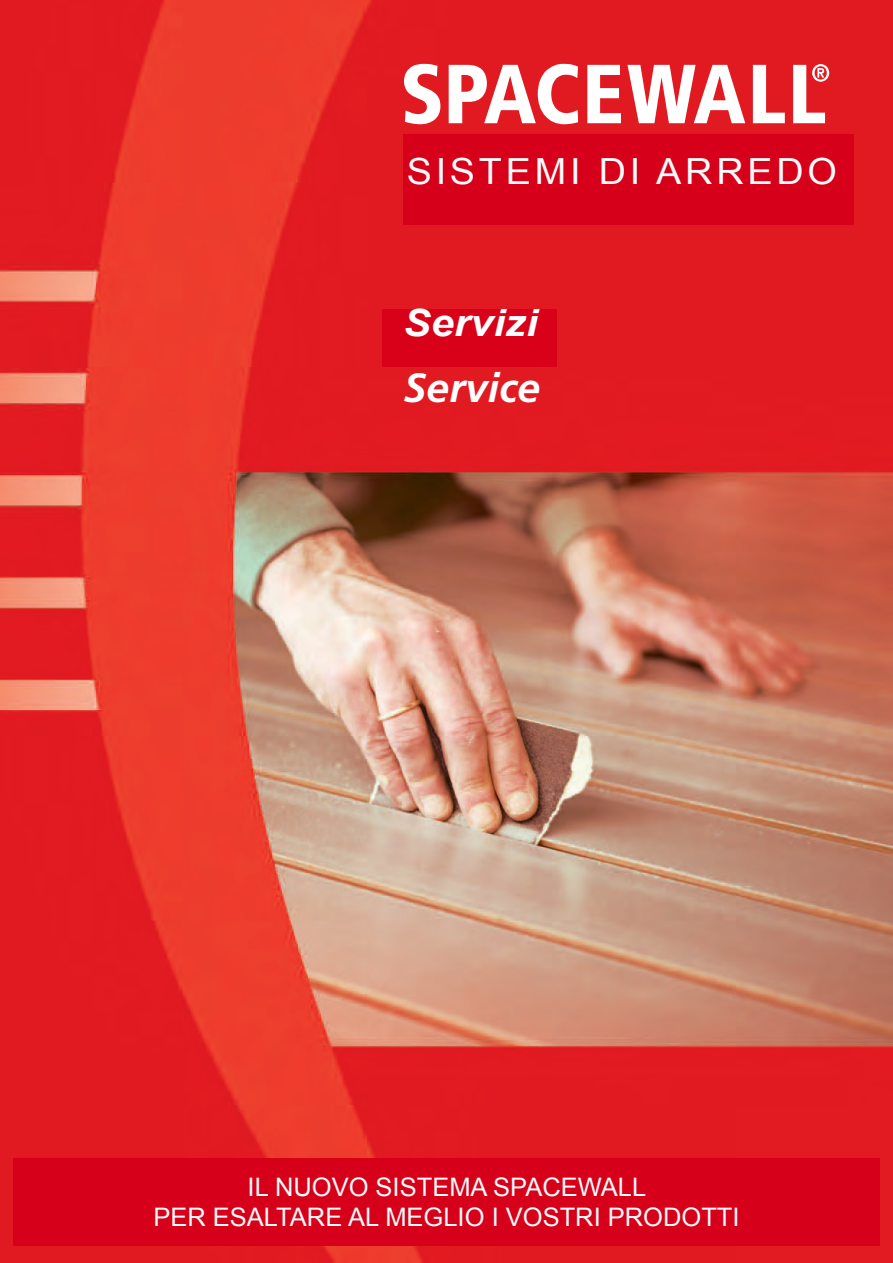
<style>
.page{position:relative;width:893px;height:1263px;background:#fff}
.page>*{position:absolute;margin:0;border:0;box-sizing:border-box;transform-origin:0 0}
.t1{font:700 40.8px "Frutiger";color:#fff}
.t2{font:italic 700 40.8px "Frutiger";color:#fff}
.t3{font:500 40.5px "Frutiger Next LT";letter-spacing:.01em;color:#fff}
.t4{font:italic 700 37.5px "Arial";letter-spacing:.005em;color:#fff;scale:1.1 1}
.t5{font:36px "Arial";letter-spacing:.1em;color:#fafafa;scale:1.05 1}
.t6{font:25.5px/30.6px "Arial";color:#fafafa;text-align:center}
</style>
<div class="page">
<img style="left:0;top:0;width:893px;height:1263px">
<svg style="left:404px;top:64px;width:36px;height:60px"></svg>
<svg style="left:449px;top:64px;width:129px;height:60px"></svg>
<svg style="left:587px;top:65px;width:34px;height:58px"></svg>
<svg style="left:627px;top:65px;width:118px;height:58px"></svg>
<svg style="left:753px;top:65px;width:32px;height:58px"></svg>
<svg style="left:793px;top:64px;width:36px;height:59px"></svg>
<div style="left:382px;top:309px;width:175px;height:58px;background:#d90119"></div>
<div style="left:403px;top:134px;width:450px;height:91px;background:#d6001a"></div>
<div style="left:13px;top:1158px;width:866px;height:88px;background:#d6001a"></div>
<h3 class="t5" style="left:407px;top:148px;width:411px">SISTEMI DI ARREDO</h3>
<h3 class="t4" style="left:403px;top:299px;width:124px">Servizi</h3>
<h1 class="t1" style="left:404px;top:315px;width:138px">Service</h1>
<h1 class="t2" style="left:404px;top:364px;width:138px">Service</h1>
<p class="t6" style="left:153px;top:1171px;width:588px">IL NUOVO SISTEMA SPACEWALL<br>PER ESALTARE AL MEGLIO I VOSTRI PRODOTTI</p>
<h2 class="t3" style="left:248px;top:1178px;width:399px">Alles andere ist Regal.</h2>
</div>
